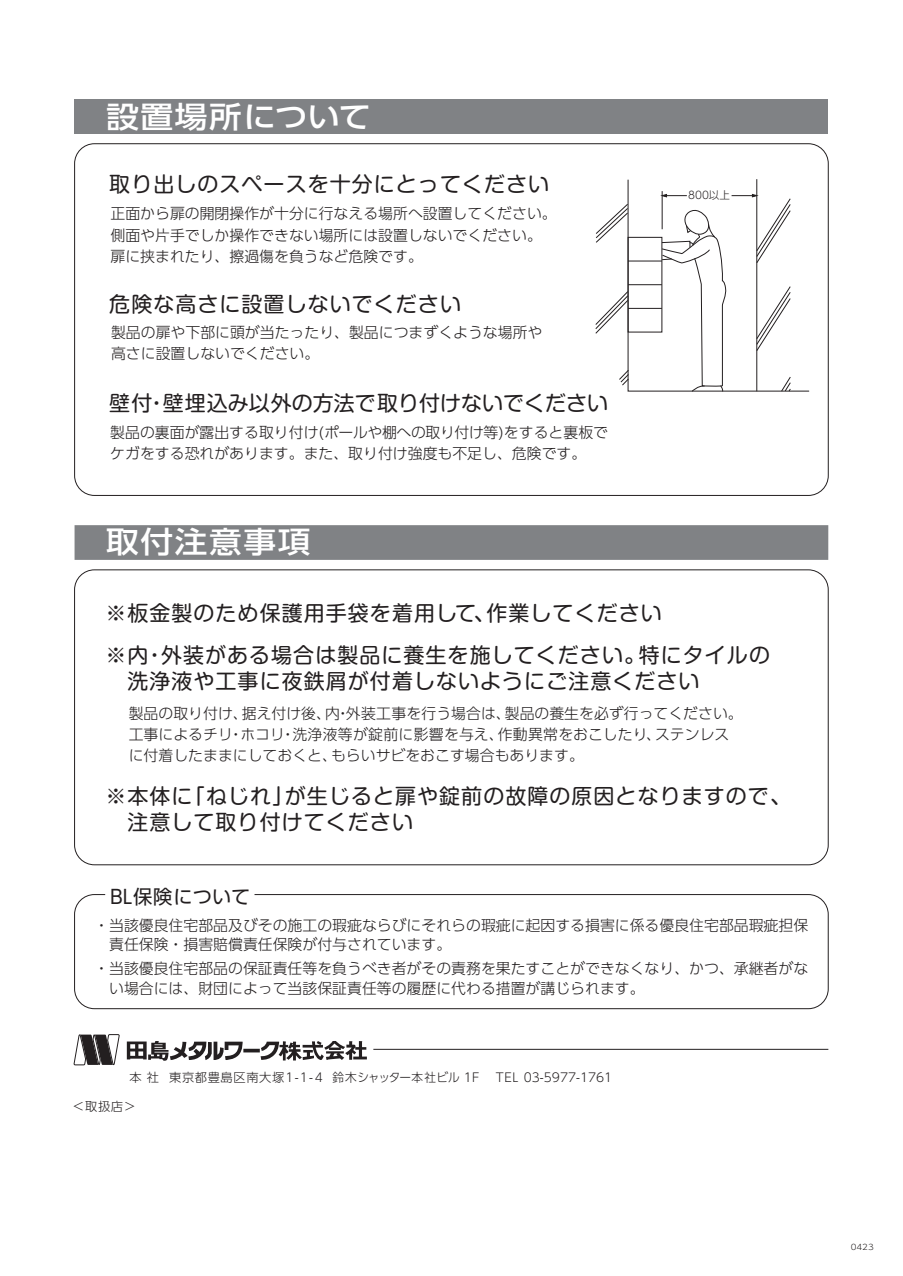
<style>
.page{position:relative;width:903px;height:1276px;background:#fff}
.page>*{position:absolute;margin:0;border:0;box-sizing:border-box;transform-origin:0 0}
.t1{font:500 29.75px "UD Shin Go Pro";letter-spacing:.05em;color:#fff;scale:1.1 1}
.t2{font:21px/26.2px "Shin M Go Pr 6";letter-spacing:.05em;color:#231f20}
.t3{font:21px "Shin M Go Pr 6";color:#231f20}
.t4{font:19.25px "UD Shin Go Pro";color:#231f20}
.t5{font:300 14.88px/21px "UD Shin Go Pro";color:#231f20}
.t6{font:300 12.25px "UD Shin Go Pro";letter-spacing:.05em;color:#231f20}
.t7{font:300 12.25px "UD Shin Go Pro";color:#231f20}
.t8{font:300 10.5px "UD Shin Go Pro";color:#231f20}
.t9{font:300 7.88px "UD Shin Go Pro";color:#231f20;scale:1.11 1}
</style>
<div class="page">
<div style="left:75px;top:99px;width:753px;height:35px;background:#808285"></div>
<div style="left:75px;top:525px;width:753px;height:35px;background:#808285"></div>
<div style="left:74px;top:894px;width:755px;height:115px;border:1px solid #231f20;border-radius:20px"></div>
<svg style="left:127px;top:1041px;width:116px;height:20px"></svg>
<hr style="left:243px;top:1049px;width:17px;height:3px;background:#231f20">
<svg style="left:261px;top:1041px;width:106px;height:20px"></svg>
<svg style="left:74px;top:1034px;width:46px;height:32px"></svg>
<hr style="left:373px;top:1049px;width:455px;height:1px;background:#231f20">
<svg style="left:595px;top:179px;width:215px;height:381px"></svg>
<h1 class="t1" style="left:106px;top:92px;width:242px">設置場所について</h1>
<h2 class="t2" style="left:109px;top:170px;width:441px">取り出しのスペースを十分にとってください</h2>
<p class="t5" style="left:111px;top:203px;width:448px">正面から扉の開閉操作が十分に行なえる場所へ設置してください。側面や片手でしか操作できない場所には設置しないでください。扉に挟まれたり、擦過傷を負うなど危険です。</p>
<h2 class="t2" style="left:109px;top:290px;width:353px">危険な高さに設置しないでください</h2>
<p class="t5" style="left:111px;top:322px;width:433px">製品の扉や下部に頭が当たったり、製品につまずくような場所や高さに設置しないでください。</p>
<h2 class="t3" style="left:109px;top:387px;width:500px">壁付・壁埋込み以外の方法で取り付けないでください</h2>
<p class="t5" style="left:110px;top:421px;width:499px">製品の裏面が露出する取り付け(ポールや棚への取り付け等)をすると裏板でケガをする恐れがあります。また、取り付け強度も不足し、危険です。</p>
<h1 class="t1" style="left:106px;top:518px;width:187px">取付注意事項</h1>
<h2 class="t2" style="left:105px;top:599px;width:558px">※板金製のため保護用手袋を着用して、作業してください</h2>
<p class="t8" style="left:688px;top:186px;width:43px">800以上</p>
<h2 class="t2" style="left:105px;top:641px;width:666px">※内・外装がある場合は製品に養生を施してください。特にタイルの　洗浄液や工事に夜鉄屑が付着しないようにご注意ください</h2>
<p class="t5" style="left:129px;top:703px;width:616px">製品の取り付け、据え付け後、内・外装工事を行う場合は、製品の養生を必ず行ってください。工事によるチリ・ホコリ・洗浄液等が錠前に影響を与え、作動異常をおこしたり、ステンレスに付着したままにしておくと、もらいサビをおこす場合もあります。　</p>
<h2 class="t2" style="left:105px;top:781px;width:687px">※本体に「ねじれ」が生じると扉や錠前の故障の原因となりますので、　注意して取り付けてください</h2>
<p class="t4" style="left:110px;top:881px;width:142px">BL保険について</p>
<p class="t5" style="left:94px;top:915px;width:716px;line-height:19.2px">・当該優良住宅部品及びその施工の瑕疵ならびにそれらの瑕疵に起因する損害に係る優良住宅部品瑕疵担保　責任保険・損害賠償責任保険が付与されています。</p>
<p class="t5" style="left:94px;top:958px;width:716px;line-height:19.2px">・当該優良住宅部品の保証責任等を負うべき者がその責務を果たすことができなくなり、かつ、承継者がな　い場合には、財団によって当該保証責任等の履歴に代わる措置が講じられます。</p>
<p class="t6" style="left:129px;top:1067px;width:352px">本社 東京都豊島区南大塚1-1-4 鈴木シャッター本社ビル 1F</p>
<p class="t7" style="left:496px;top:1067px;width:118px">TEL 03-5977-1761</p>
<p class="t6" style="left:72px;top:1097px;width:65px">＜取扱店＞</p>
<p class="t9" style="left:851px;top:1240px;width:22px">0423</p>
</div>
